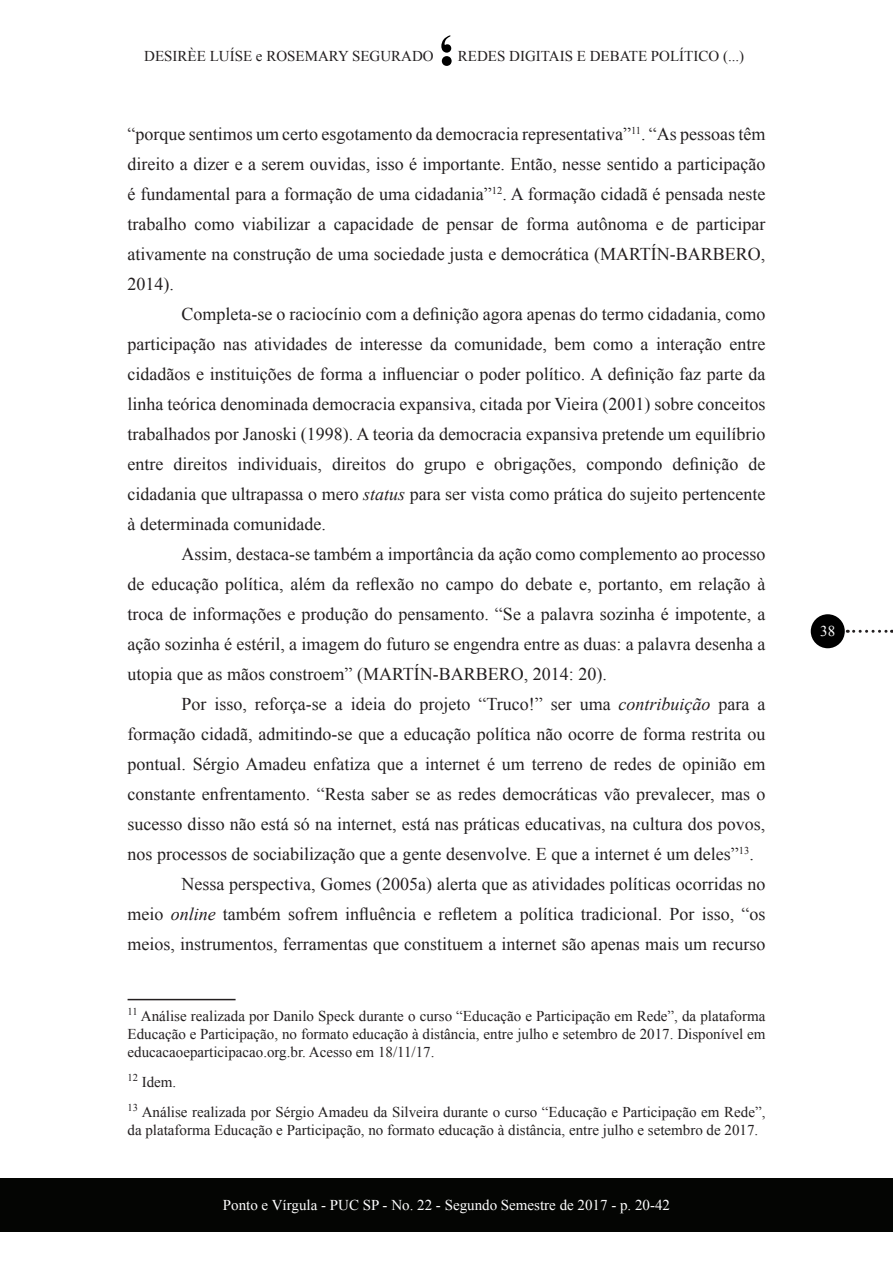
<style>
.page{position:relative;width:893px;height:1263px;background:#fff}
.page>*{position:absolute;margin:0;border:0;box-sizing:border-box;transform-origin:0 0}
.t1{font:18px/30px "Times New Roman";color:#231f20;text-align:justify}
.t2{font:15px/18px "Times New Roman";color:#231f20;text-align:justify}
.t3{font:15px "Times New Roman";color:#fff}
.s1{font-style:italic}
</style>
<div class="page">
<svg style="left:441px;top:35px;width:11px;height:31px"></svg>
<div style="left:0;top:1178px;width:893px;height:54px;background:#040503"></div>
<div style="left:811px;top:614px;width:34px;height:34px;background:#000;border-radius:50%"></div>
<svg style="left:854px;top:630px;width:38px;height:3px"></svg>
<hr style="left:128px;top:999px;width:108px;height:1px;background:#231f20">
<p class="t2" style="left:144px;top:46px;width:291px">DESIRÈE LUÍSE e ROSEMARY SEGURADO</p>
<p class="t2" style="left:458px;top:47px;width:288px">REDES DIGITAIS E DEBATE POLÍTICO (...)</p>
<p class="t1" style="left:128px;top:119px;width:639px">“porque sentimos um certo esgotamento da democracia representativa”<sup>11</sup>. “As pessoas têm direito a dizer e a serem ouvidas, isso é importante. Então, nesse sentido a participação é fundamental para a formação de uma cidadania”<sup>12</sup>. A formação cidadã é pensada neste trabalho como viabilizar a capacidade de pensar de forma autônoma e de participar ativamente na construção de uma sociedade justa e democrática (MARTÍN-BARBERO, 2014).</p>
<p class="t1" style="left:128px;top:299px;width:639px;text-indent:54px">Completa-se o raciocínio com a definição agora apenas do termo cidadania, como participação nas atividades de interesse da comunidade, bem como a interação entre cidadãos e instituições de forma a influenciar o poder político. A definição faz parte da linha teórica denominada democracia expansiva, citada por Vieira (2001) sobre conceitos trabalhados por Janoski (1998). A teoria da democracia expansiva pretende um equilíbrio entre direitos individuais, direitos do grupo e obrigações, compondo definição de cidadania que ultrapassa o mero <span class="s1">status</span> para ser vista como prática do sujeito pertencente à determinada comunidade.</p>
<p class="t1" style="left:128px;top:539px;width:639px;text-indent:54px">Assim, destaca-se também a importância da ação como complemento ao processo de educação política, além da reflexão no campo do debate e, portanto, em relação à troca de informações e produção do pensamento. “Se a palavra sozinha é impotente, a ação sozinha é estéril, a imagem do futuro se engendra entre as duas: a palavra desenha a utopia que as mãos constroem” (MARTÍN-BARBERO, 2014: 20).</p>
<p class="t1" style="left:182px;top:689px;width:585px">Por isso, reforça-se a ideia do projeto “Truco!” ser uma <span class="s1">contribuição</span> para a</p>
<p class="t1" style="left:128px;top:719px;width:639px">formação cidadã, admitindo-se que a educação política não ocorre de forma restrita ou</p>
<p class="t1" style="left:128px;top:749px;width:639px">pontual. Sérgio Amadeu enfatiza que a internet é um terreno de redes de opinião em</p>
<p class="t1" style="left:128px;top:779px;width:639px">constante enfrentamento. “Resta saber se as redes democráticas vão prevalecer, mas o</p>
<p class="t1" style="left:128px;top:809px;width:639px">sucesso disso não está só na internet, está nas práticas educativas, na cultura dos povos,</p>
<p class="t1" style="left:128px;top:839px;width:628px">nos processos de sociabilização que a gente desenvolve. E que a internet é um deles”<sup>13</sup>.</p>
<p class="t1" style="left:182px;top:869px;width:585px">Nessa perspectiva, Gomes (2005a) alerta que as atividades políticas ocorridas no</p>
<p class="t1" style="left:128px;top:899px;width:639px">meio <span class="s1">online</span> também sofrem influência e refletem a política tradicional. Por isso, “os</p>
<p class="t1" style="left:128px;top:929px;width:639px">meios, instrumentos, ferramentas que constituem a internet são apenas mais um recurso</p>
<p class="t2" style="left:128px;top:1007px;width:639px"><sup>11</sup> Análise realizada por Danilo Speck durante o curso “Educação e Participação em Rede”, da plataforma Educação e Participação, no formato educação à distância, entre julho e setembro de 2017. Disponível em educacaoeparticipacao.org.br. Acesso em 18/11/17.</p>
<p class="t2" style="left:128px;top:1067px;width:639px;line-height:30.2px"><sup>12</sup> Idem.<br><sup>13</sup> Análise realizada por Sérgio Amadeu da Silveira durante o curso “Educação e Participação em Rede”,</p>
<p class="t2" style="left:128px;top:1121px;width:632px">da plataforma Educação e Participação, no formato educação à distância, entre julho e setembro de 2017.</p>
<p class="t3" style="left:223px;top:1195px;width:449px">Ponto e Vírgula - PUC SP - No. 22 - Segundo Semestre de 2017 - p. 20-42</p>
<p class="t3" style="left:820px;top:621px;width:16px">38</p>
</div>
